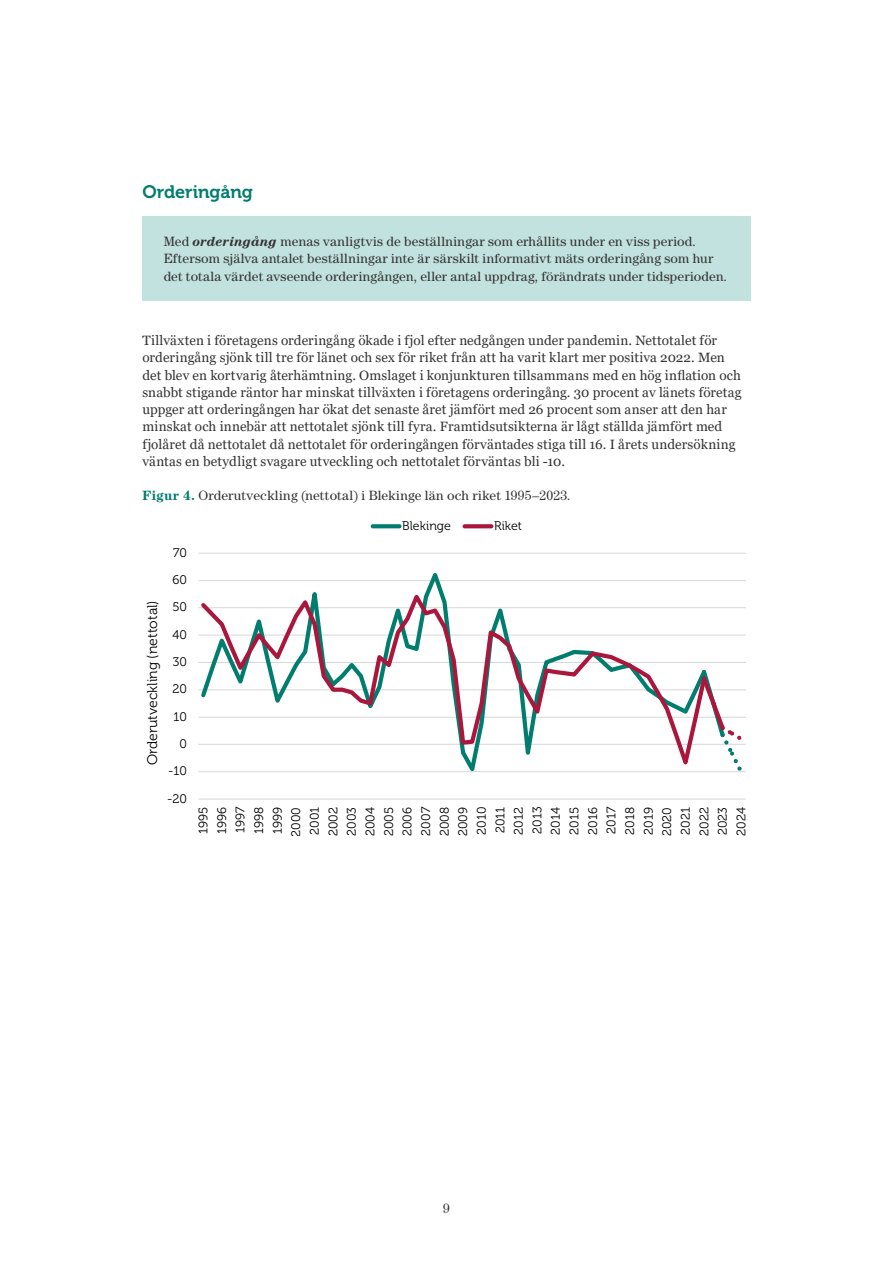
<style>
.page{position:relative;width:893px;height:1263px;background:#fff}
.page>*{position:absolute;margin:0;border:0;box-sizing:border-box;transform-origin:0 0}
.t1{font:18px "Museo 700";letter-spacing:-.005em;color:#007d6e}
.t2{font:13.95px "Museo 300";color:#000}
.t3{font:13.5px/17.2px "Georgia";letter-spacing:.01em;color:#333}
.t4{font:13.5px/17.2px "Century Std";letter-spacing:.015em;color:#333}
.t5{font:12.45px/18.6px "Museo 300";color:#000;text-align:justify}
.s1{font-weight:700;font-style:italic}
.s2{font-weight:700;color:#007d6e}
</style>
<div class="page">
<div style="left:142px;top:217px;width:608px;height:84px;background:#c2e2df"></div>
<hr style="left:199px;top:798px;width:547px;height:1px;background:#d9d9d9">
<hr style="left:199px;top:771px;width:547px;height:1px;background:#d9d9d9">
<hr style="left:199px;top:717px;width:547px;height:1px;background:#d9d9d9">
<hr style="left:199px;top:689px;width:547px;height:1px;background:#d9d9d9">
<hr style="left:199px;top:662px;width:547px;height:1px;background:#d9d9d9">
<hr style="left:199px;top:634px;width:547px;height:2px;background:#d9d9d9">
<hr style="left:199px;top:607px;width:547px;height:1px;background:#d9d9d9">
<hr style="left:199px;top:580px;width:547px;height:1px;background:#d9d9d9">
<hr style="left:199px;top:553px;width:547px;height:1px;background:#d9d9d9">
<hr style="left:199px;top:744px;width:547px;height:1px;background:#d9d9d9">
<svg style="left:709px;top:681px;width:33px;height:90px"></svg>
<svg style="left:198px;top:587px;width:511px;height:185px"></svg>
<svg style="left:373px;top:524px;width:26px;height:4px"></svg>
<svg style="left:465px;top:524px;width:26px;height:4px"></svg>
<h1 class="t1" style="left:142px;top:182px;width:112px">Orderingång</h1>
<p class="t4" style="left:164px;top:233px;width:565px">Med <span class="s1">orderingång</span> menas vanligtvis de beställningar som erhållits under en viss period.<br>Eftersom själva antalet beställningar inte är särskilt informativt mäts orderingång som hur det totala värdet avseende orderingången, eller antal uppdrag, förändrats under tidsperioden.</p>
<p class="t3" style="left:142px;top:332px;width:601px">Tillväxten i företagens orderingång ökade i fjol efter nedgången under pandemin. Nettotalet för orderingång sjönk till tre för länet och sex för riket från att ha varit klart mer positiva 2022. Men det blev en kortvarig återhämtning. Omslaget i konjunkturen tillsammans med en hög inflation och snabbt stigande räntor har minskat tillväxten i företagens orderingång. 30 procent av länets företag uppger att orderingången har ökat det senaste året jämfört med 26 procent som anser att den har minskat och innebär att nettotalet sjönk till fyra. Framtidsutsikterna är lågt ställda jämfört med fjolåret då nettotalet då nettotalet för orderingången förväntades stiga till 16. I årets undersökning väntas en betydligt svagare utveckling och nettotalet förväntas bli -10.</p>
<p class="t4" style="left:142px;top:487px;width:430px"><span class="s2">Figur 4.</span> Orderutveckling (nettotal) i Blekinge län och riket 1995–2023.</p>
<p class="t5" style="left:173px;top:543px;width:15px">70</p>
<p class="t2" style="left:145px;top:765px;width:166px;rotate:-90deg">Orderutveckling (nettotal)</p>
<p class="t5" style="left:173px;top:571px;width:16px">60</p>
<p class="t5" style="left:172px;top:598px;width:16px">50</p>
<p class="t5" style="left:172px;top:625px;width:16px">40</p>
<p class="t5" style="left:173px;top:653px;width:16px">30</p>
<p class="t5" style="left:172px;top:680px;width:16px">20</p>
<p class="t5" style="left:174px;top:707px;width:15px">10</p>
<p class="t5" style="left:180px;top:735px;width:9px">0</p>
<p class="t5" style="left:168px;top:762px;width:20px">-10</p>
<p class="t5" style="left:167px;top:789px;width:21px">-20</p>
<p class="t5" style="left:402px;top:516px;width:50px">Blekinge</p>
<p class="t5" style="left:494px;top:516px;width:29px">Riket</p>
<p class="t5" style="left:194px;top:837px;width:32px;rotate:-90deg">1995<br>1996<br>1997<br>1998<br>1999<br>2000<br>2001<br>2002<br>2003<br>2004<br>2005<br>2006<br>2007<br>2008<br>2009<br>2010<br>2011<br>2012<br>2013<br>2014<br>2015<br>2016<br>2017<br>2018<br>2019<br>2020<br>2021<br>2022<br>2023<br>2024</p>
<p class="t4" style="left:443px;top:1199px;width:8px">9</p>
</div>
